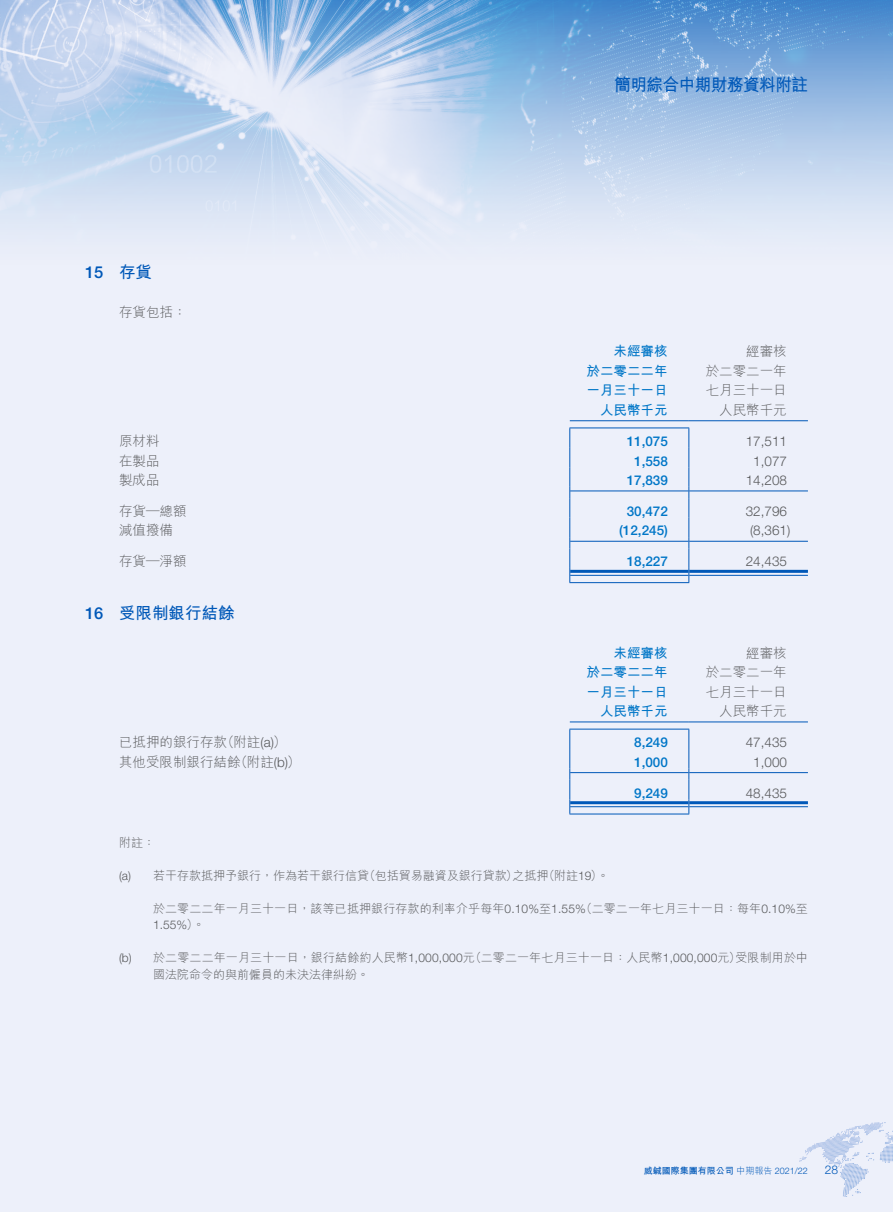
<style>
.page{position:relative;width:893px;height:1212px;background:#edf0fa}
.page>*{position:absolute;margin:0;border:0;box-sizing:border-box;transform-origin:0 0}
.t1{font:700 17.4px "M Hei HK";letter-spacing:-.025em;color:#0058b8;scale:.95 1}
.t2{font:700 16.5px "M Hei HK";color:#0058b8}
.t3{font:500 16.5px "Helvetica Neue LT Std";color:#0058b8}
.t4{font:300 13.5px/19.5px "M Hei HK";color:#57585a;text-align:right}
.t5{font:300 13.5px "Helvetica Neue LT Std";color:#57585a}
.t6{font:500 13.5px "Helvetica Neue LT Std";color:#0076c7}
.t7{font:700 13.5px/19.5px "M Hei HK";color:#0076c7;text-align:justify}
.t8{font:300 12px "M Hei HK";letter-spacing:.01em;color:#57585a}
.t9{font:300 12px "Helvetica Neue LT Std";color:#57585a}
.t10{font:300 12px "Helvetica Neue LT Std";color:#0058b8}
.t11{font:700 9px "M Hei HK";color:#0058b8}
.s1{font-family:"Helvetica Neue LT Std"}
.s2{font-family:"M Hei HK"}
.s3{font-weight:300}
.s4{font-family:"Helvetica Neue LT Std";font-weight:300}
</style>
<div class="page">
<img style="left:799px;top:1123px;width:94px;height:73px">
<img style="left:0;top:0;width:893px;height:230px">
<hr style="left:569px;top:427px;width:120px;height:1px;background:#0058b8">
<svg style="left:569px;top:428px;width:1px;height:154px"></svg>
<hr style="left:569px;top:582px;width:120px;height:1px;background:#0058b8">
<svg style="left:688px;top:428px;width:1px;height:154px"></svg>
<hr style="left:570px;top:420px;width:119px;height:1px;background:#0058b8">
<hr style="left:689px;top:420px;width:119px;height:1px;background:#0058b8">
<hr style="left:570px;top:490px;width:118px;height:1px;background:#0058b8">
<hr style="left:689px;top:490px;width:119px;height:1px;background:#0058b8">
<hr style="left:570px;top:541px;width:118px;height:1px;background:#0058b8">
<hr style="left:689px;top:541px;width:119px;height:1px;background:#0058b8">
<hr style="left:570px;top:570px;width:118px;height:3px;background:#0058b8">
<hr style="left:570px;top:575px;width:118px;height:1px;background:#0058b8">
<hr style="left:689px;top:570px;width:119px;height:3px;background:#0058b8">
<hr style="left:689px;top:575px;width:119px;height:1px;background:#0058b8">
<hr style="left:569px;top:729px;width:120px;height:1px;background:#0058b8">
<svg style="left:569px;top:729px;width:1px;height:85px"></svg>
<hr style="left:569px;top:814px;width:120px;height:1px;background:#0058b8">
<svg style="left:688px;top:729px;width:1px;height:85px"></svg>
<hr style="left:570px;top:721px;width:119px;height:1px;background:#0058b8">
<hr style="left:689px;top:721px;width:119px;height:1px;background:#0058b8">
<hr style="left:570px;top:772px;width:118px;height:1px;background:#0058b8">
<hr style="left:689px;top:772px;width:119px;height:1px;background:#0058b8">
<hr style="left:570px;top:801px;width:118px;height:3px;background:#0058b8">
<hr style="left:570px;top:806px;width:118px;height:1px;background:#0058b8">
<hr style="left:689px;top:801px;width:119px;height:3px;background:#0058b8">
<hr style="left:689px;top:806px;width:119px;height:1px;background:#0058b8">
<h1 class="t1" style="left:614px;top:72px;width:205px">簡明綜合中期財務資料附註</h1>
<h2 class="t3" style="left:85px;top:263px;width:20px">15</h2>
<h2 class="t3" style="left:85px;top:603px;width:20px">16</h2>
<h2 class="t2" style="left:119px;top:260px;width:34px">存貨</h2>
<p class="t4" style="left:119px;top:302px;width:69px">存貨包括：</p>
<p class="t7" style="left:587px;top:341px;width:82px;text-indent:27px">未經審核於二零二二年一月三十一日</p>
<p class="t7" style="left:600px;top:399px;width:69px">人民幣千元</p>
<p class="t4" style="left:746px;top:341px;width:42px">經審核</p>
<p class="t4" style="left:706px;top:361px;width:82px">於二零二一年七月三十一日人民幣千元</p>
<p class="t4" style="left:119px;top:431px;width:42px">原材料</p>
<p class="t6" style="left:627px;top:433px;width:43px">11,075</p>
<p class="t5" style="left:746px;top:433px;width:43px">17,511</p>
<p class="t4" style="left:119px;top:450px;width:42px">在製品</p>
<p class="t6" style="left:634px;top:453px;width:35px">1,558</p>
<p class="t5" style="left:753px;top:452px;width:35px">1,077</p>
<p class="t4" style="left:119px;top:470px;width:42px">製成品</p>
<p class="t6" style="left:627px;top:472px;width:43px">17,839</p>
<p class="t5" style="left:746px;top:472px;width:43px">14,208</p>
<p class="t4" style="left:119px;top:501px;width:69px">存貨—總額</p>
<p class="t6" style="left:627px;top:503px;width:43px">30,472</p>
<p class="t5" style="left:746px;top:503px;width:43px">32,796</p>
<p class="t4" style="left:119px;top:520px;width:55px">減值撥備</p>
<p class="t6" style="left:619px;top:522px;width:50px">)12,245(</p>
<p class="t5" style="left:750px;top:522px;width:42px">)8,361(</p>
<p class="t4" style="left:119px;top:551px;width:69px">存貨—淨額</p>
<h2 class="t2" style="left:119px;top:600px;width:117px">受限制銀行結餘</h2>
<p class="t6" style="left:627px;top:553px;width:43px">18,227</p>
<p class="t5" style="left:746px;top:553px;width:43px">24,435</p>
<p class="t7" style="left:587px;top:642px;width:82px;text-indent:27px">未經審核於二零二二年一月三十一日</p>
<p class="t7" style="left:600px;top:700px;width:69px">人民幣千元</p>
<p class="t4" style="left:746px;top:642px;width:42px">經審核</p>
<p class="t4" style="left:706px;top:662px;width:82px">於二零二一年七月三十一日人民幣千元</p>
<p class="t4" style="left:221px;top:732px;width:67px">（附註 (<span class="s1">(a(</span></p>
<p class="t4" style="left:119px;top:732px;width:109px">已抵押的銀行存款</p>
<p class="t6" style="left:634px;top:734px;width:35px">8,249</p>
<p class="t5" style="left:746px;top:734px;width:43px">47,435</p>
<p class="t4" style="left:235px;top:751px;width:67px">（附註 (<span class="s1">(b(</span></p>
<p class="t4" style="left:119px;top:751px;width:123px">其他受限制銀行結餘</p>
<p class="t6" style="left:634px;top:754px;width:35px">1,000</p>
<p class="t5" style="left:753px;top:754px;width:35px">1,000</p>
<p class="t6" style="left:634px;top:785px;width:35px">9,249</p>
<p class="t5" style="left:746px;top:784px;width:43px">48,435</p>
<p class="t8" style="left:119px;top:834px;width:37px">附註：</p>
<p class="t9" style="left:119px;top:868px;width:14px">a( )</p>
<p class="t8" style="left:153px;top:867px;width:218px">若干存款抵押予銀行，作為若干銀行信貸</p>
<p class="t8" style="left:364px;top:867px;width:155px">（包括貿易融資及銀行貸款）</p>
<p class="t8" style="left:543px;top:867px;width:67px">（附註<span class="s1">19</span> 。(</p>
<p class="t8" style="left:512px;top:867px;width:37px">之抵押</p>
<p class="t9" style="left:119px;top:951px;width:14px">b( )</p>
<p class="t8" style="left:153px;top:900px;width:434px">於二零二二年一月三十一日，該等已抵押銀行存款的利率介乎每年<span class="s1">0.10%</span>至<span class="s1">1.55%</span></p>
<p class="t9" style="left:153px;top:918px;width:53px">1.55% <span class="s2">。(</span></p>
<p class="t8" style="left:581px;top:900px;width:229px">（二零二一年七月三十一日：每年<span class="s1">0.10%</span>至</p>
<p class="t8" style="left:153px;top:950px;width:589px">於二零二二年一月三十一日，銀行結餘約人民幣<span class="s1">1,000,000</span> （元二零二一年七月三十一日：人民幣<span class="s1">1,000,000</span>元）</p>
<p class="t8" style="left:735px;top:950px;width:74px">受限制用於中</p>
<p class="t8" style="left:153px;top:966px;width:217px">國法院命令的與前僱員的未決法律糾紛。</p>
<p class="t11" style="left:644px;top:1164px;width:166px">威鋮國際集團有限公司<span class="s3">中期報告</span> <span class="s4">2021/22</span></p>
<p class="t10" style="left:825px;top:1163px;width:15px">28</p>
</div>
